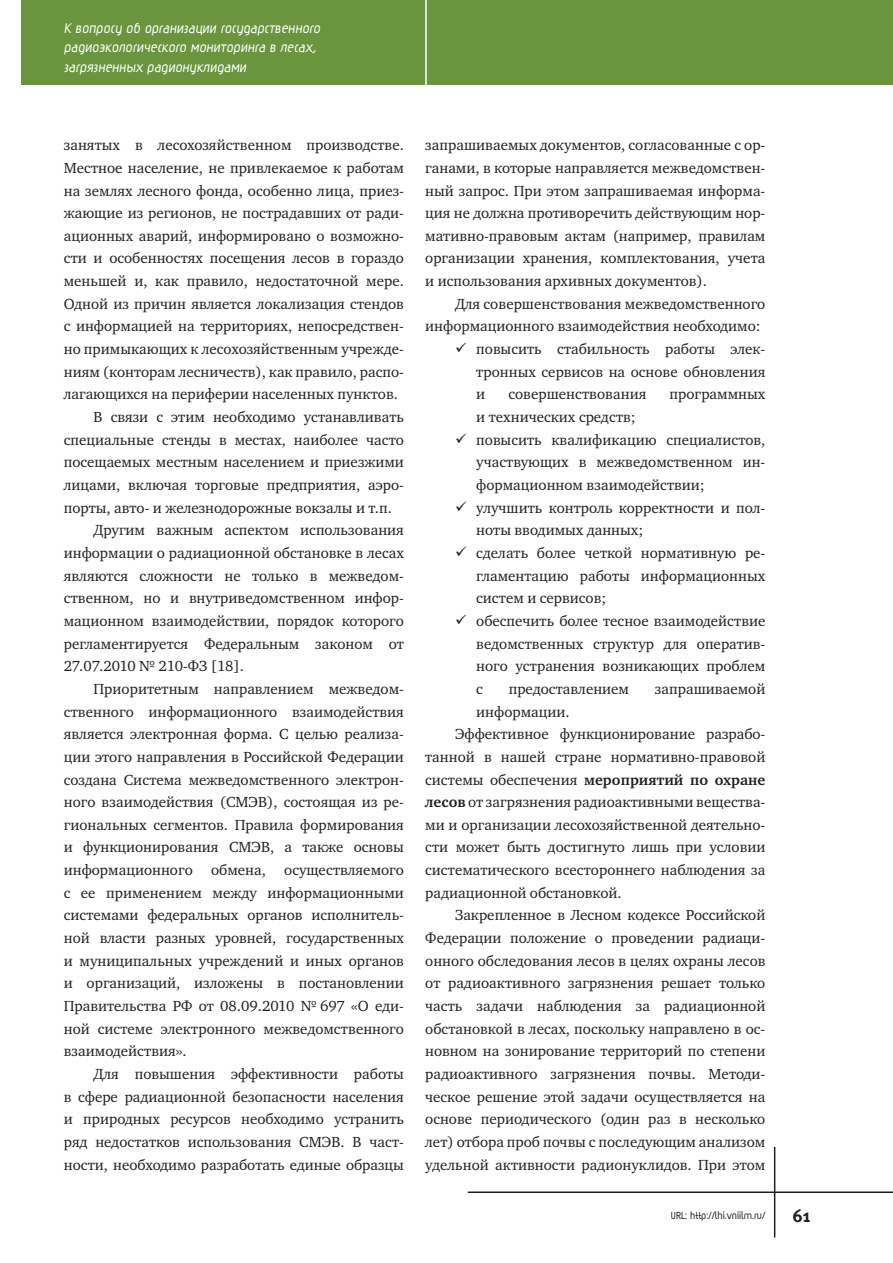
<style>
.page{position:relative;width:893px;height:1263px;background:#fff}
.page>*{position:absolute;margin:0;border:0;box-sizing:border-box;transform-origin:0 0}
.t1{font:18px "Meta Bold C";color:#231f20}
.t2{font:700 16.5px/19.8px "Magic C";color:#fff}
.Text{font:15px/22.6px "Charter C";color:#231f20;text-align:justify}
.t3{font:700 12px "Magic C";color:#231f20}
.s1{font-weight:700}
</style>
<div class="page">
<div style="left:21px;top:0;width:872px;height:85px;background:#6b943e"></div>
<hr style="left:425px;top:0;width:2px;height:85px;background:#fff">
<hr style="left:468px;top:1191px;width:425px;height:2px;background:#231f20">
<hr style="left:774px;top:1147px;width:1px;height:90px;background:#231f20">
<p class="t2" style="left:64px;top:19px;width:260px">К вопросу об организации государственного радиоэкологического мониторинга в лесах, загрязненных радионуклидами</p>
<p class="Text" style="left:64px;top:134px;width:342px">занятых в лесохозяйственном производстве.<br>Местное население, не привлекаемое к работам на землях лесного фонда, особенно лица, приез&shy;жающие из регионов, не пострадавших от ради&shy;ационных аварий, информировано о возможно&shy;сти и особенностях посещения лесов в гораздо меньшей и, как правило, недостаточной мере.<br>Одной из причин является локализация стендов с информацией на территориях, непосредствен&shy;но примыкающих к лесохозяйственным учрежде&shy;ниям (конторам лесничеств), как правило, распо&shy;лагающихся на периферии населенных пунктов.</p>
<p class="Text" style="left:64px;top:406px;width:342px;text-indent:30px">В связи с этим необходимо устанавливать специальные стенды в местах, наиболее часто посещаемых местным населением и приезжими лицами, включая торговые предприятия, аэро&shy;порты, авто- и железнодорожные вокзалы и т.п.</p>
<p class="Text" style="left:64px;top:519px;width:342px;text-indent:30px">Другим важным аспектом использования информации о радиационной обстановке в лесах являются сложности не только в межведом&shy;ственном, но и внутриведомственном инфор&shy;мационном взаимодействии, порядок которого регламентируется Федеральным законом от 27.07.2010 № 210-ФЗ [18].</p>
<p class="Text" style="left:64px;top:678px;width:342px;text-indent:30px">Приоритетным направлением межведом&shy;ственного информационного взаимодействия является электронная форма. С целью реализа&shy;ции этого направления в Российской Федерации создана Система межведомственного электрон&shy;ного взаимодействия (СМЭВ), состоящая из ре&shy;гиональных сегментов. Правила формирования и функционирования СМЭВ, а также основы информационного обмена, осуществляемого с ее применением между информационными системами федеральных органов исполнитель&shy;ной власти разных уровней, государственных и муниципальных учреждений и иных органов и организаций, изложены в постановлении Правительства РФ от 08.09.2010 № 697 «О еди&shy;ной системе электронного межведомственного взаимодействия».</p>
<p class="Text" style="left:64px;top:1063px;width:342px;text-indent:30px">Для повышения эффективности работы в сфере радиационной безопасности населения и природных ресурсов необходимо устранить ряд недостатков использования СМЭВ. В част&shy;ности, необходимо разработать единые образцы</p>
<p class="Text" style="left:425px;top:134px;width:342px">запрашиваемых документов, согласованные с ор&shy;ганами, в которые направляется межведомствен&shy;ный запрос. При этом запрашиваемая информа&shy;ция не должна противоречить действующим нор&shy;мативно-правовым актам (например, правилам организации хранения, комплектования, учета и использования архивных документов).</p>
<p class="Text" style="left:425px;top:293px;width:342px;text-indent:30px">Для совершенствования межведомственного информационного взаимодействия необходимо:</p>
<p class="Text" style="left:476px;top:338px;width:291px">повысить стабильность работы элек&shy;тронных сервисов на основе обновления и</p>
<p class="Text" style="left:508px;top:383px;width:140px">совершенствования</p>
<p class="Text" style="left:669px;top:383px;width:97px">программных</p>
<p class="Text" style="left:476px;top:406px;width:161px">и технических средств;</p>
<p class="Text" style="left:476px;top:428px;width:291px">повысить квалификацию специалистов, участвующих в межведомственном ин&shy;формационном взаимодействии;</p>
<p class="Text" style="left:476px;top:496px;width:291px">улучшить контроль корректности и пол&shy;ноты вводимых данных;</p>
<p class="Text" style="left:476px;top:542px;width:291px">сделать более четкой нормативную ре&shy;гламентацию работы информационных систем и сервисов;</p>
<p class="Text" style="left:476px;top:610px;width:291px">обеспечить более тесное взаимодействие ведомственных структур для оператив&shy;ного устранения возникающих проблем с</p>
<p class="Text" style="left:509px;top:678px;width:122px">предоставлением</p>
<p class="Text" style="left:655px;top:678px;width:112px">запрашиваемой</p>
<p class="Text" style="left:476px;top:700px;width:95px">информации.</p>
<p class="Text" style="left:425px;top:723px;width:342px;text-indent:30px">Эффективное функционирование разрабо&shy;танной в нашей стране нормативно-правовой системы обеспечения <span class="s1">мероприятий по охране лесов</span> от загрязнения радиоактивными вещества&shy;ми и организации лесохозяйственной деятельно&shy;сти может быть достигнуто лишь при условии систематического всестороннего наблюдения за радиационной обстановкой.</p>
<p class="Text" style="left:425px;top:904px;width:342px;text-indent:30px">Закрепленное в Лесном кодексе Российской Федерации положение о проведении радиаци&shy;онного обследования лесов в целях охраны лесов от радиоактивного загрязнения решает только часть задачи наблюдения за радиационной обстановкой в лесах, поскольку направлено в ос&shy;новном на зонирование территорий по степени радиоактивного загрязнения почвы. Методи&shy;ческое решение этой задачи осуществляется на основе периодического (один раз в несколько лет) отбора проб почвы с последующим анализом удельной активности радионуклидов. При этом</p>
<p class="t3" style="left:671px;top:1210px;width:96px">URL: http://lhi.vniilm.ru/</p>
<p class="t1" style="left:792px;top:1205px;width:19px">61</p>
</div>
